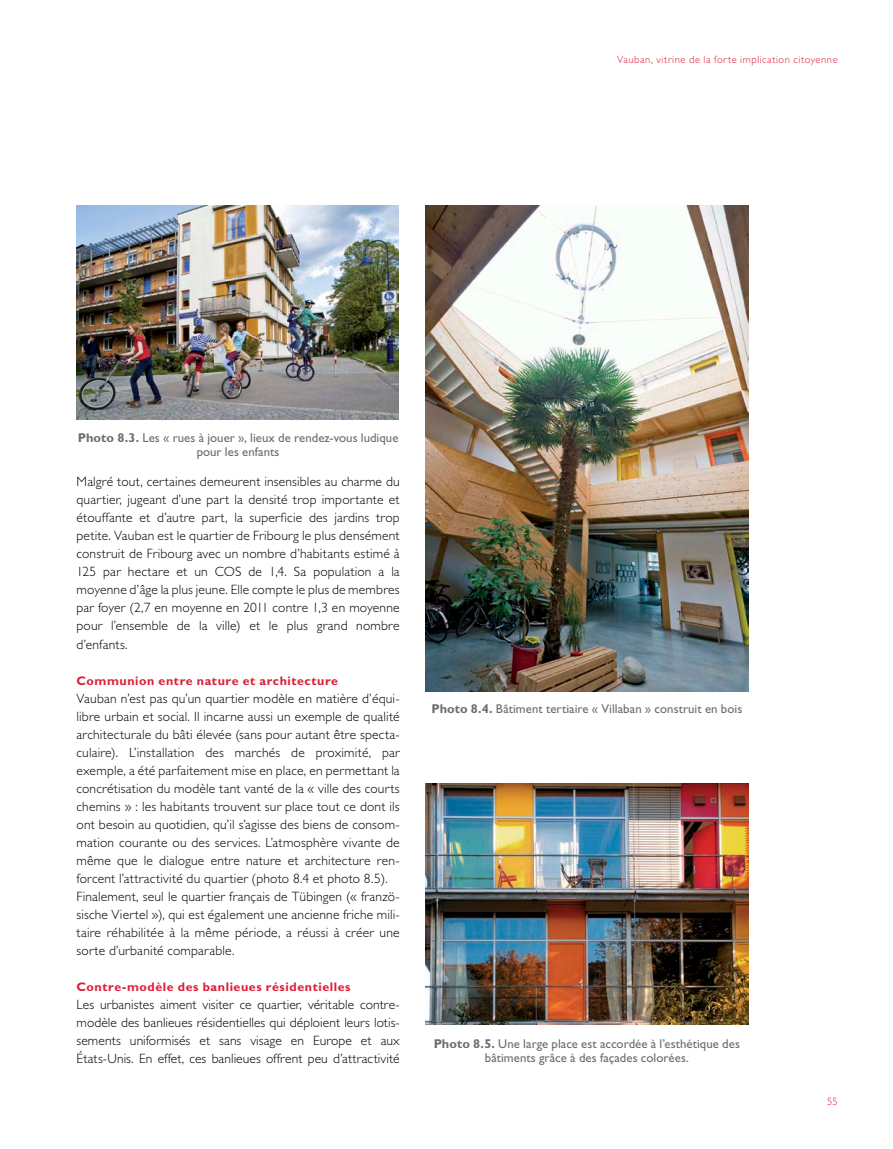
<style>
.page{position:relative;width:893px;height:1149px;background:#fff}
.page>*{position:absolute;margin:0;border:0;box-sizing:border-box;transform-origin:0 0}
.t1{font:300 13.5px/18px "Gill Sans Std";letter-spacing:.015em;color:#000;text-align:justify}
.t2{font:12.75px/14.2px "Gill Sans Std";letter-spacing:.005em;color:#6d6d71;text-align:center}
.t3{font:700 12.45px "Gill Sans Std";letter-spacing:.045em;color:#da1f37}
.t4{font:300 10.5px "Gill Sans";letter-spacing:.05em;color:#da1f37}
.s1{font-family:"Gill Sans";font-weight:700}
</style>
<div class="page">
<img style="left:77px;top:206px;width:321px;height:213px">
<img style="left:425px;top:206px;width:323px;height:485px">
<img style="left:425px;top:783px;width:323px;height:241px">
<p class="t4" style="left:617px;top:54px;width:222px">Vauban, vitrine de la forte implication citoyenne</p>
<p class="t2" style="left:78px;top:430px;width:322px"><span class="s1">Photo 8.3.</span> Les « rues à jouer », lieux de rendez-vous ludique pour les enfants</p>
<p class="t1" style="left:77px;top:473px;width:325px">Malgré tout, certaines demeurent insensibles au charme du quartier, jugeant d’une part la densité trop importante et étouffante et d’autre part, la superficie des jardins trop petite. Vauban est le quartier de Fribourg le plus densément construit de Fribourg avec un nombre d’habitants estimé à 125 par hectare et un COS de 1,4. Sa population a la moyenne d’âge la plus jeune. Elle compte le plus de membres par foyer (2,7 en moyenne en 2011 contre 1,3 en moyenne pour l’ensemble de la ville) et le plus grand nombre d’enfants.</p>
<p class="t3" style="left:77px;top:672px;width:263px">Communion entre nature et architecture</p>
<p class="t1" style="left:77px;top:689px;width:325px;text-align:left">Vauban n’est pas qu’un quartier modèle en matière d’équi&shy;libre urbain et social. Il incarne aussi un exemple de qualité architecturale du bâti élevée (sans pour autant être specta&shy;culaire). L’installation des marchés de proximité, par exemple, a été parfaitement mise en place, en permettant la concrétisation du modèle tant vanté de la « ville des courts chemins » : les habitants trouvent sur place tout ce dont ils ont besoin au quotidien, qu’il s’agisse des biens de consom&shy;mation courante ou des services. L’atmosphère vivante de même que le dialogue entre nature et architecture ren&shy;forcent l’attractivité du quartier (photo 8.4 et photo 8.5).<br>Finalement, seul le quartier français de Tübingen (« franzö&shy;sische Viertel »), qui est également une ancienne friche mili&shy;taire réhabilitée à la même période, a réussi à créer une sorte d’urbanité comparable.</p>
<p class="t3" style="left:77px;top:978px;width:275px">Contre-modèle des banlieues résidentielles</p>
<p class="t1" style="left:77px;top:995px;width:325px">Les urbanistes aiment visiter ce quartier, véritable contre&shy;modèle des banlieues résidentielles qui déploient leurs lotis&shy;sements uniformisés et sans visage en Europe et aux États-Unis. En effet, ces banlieues offrent peu d’attractivité</p>
<p class="t2" style="left:431px;top:701px;width:312px"><span class="s1">Photo 8.4.</span> Bâtiment tertiaire « Villaban » construit en bois</p>
<p class="t2" style="left:434px;top:1036px;width:308px"><span class="s1">Photo 8.5.</span> Une large place est accordée à l’esthétique des bâtiments grâce à des façades colorées.</p>
<p class="t4" style="left:827px;top:1095px;width:12px">55</p>
</div>
